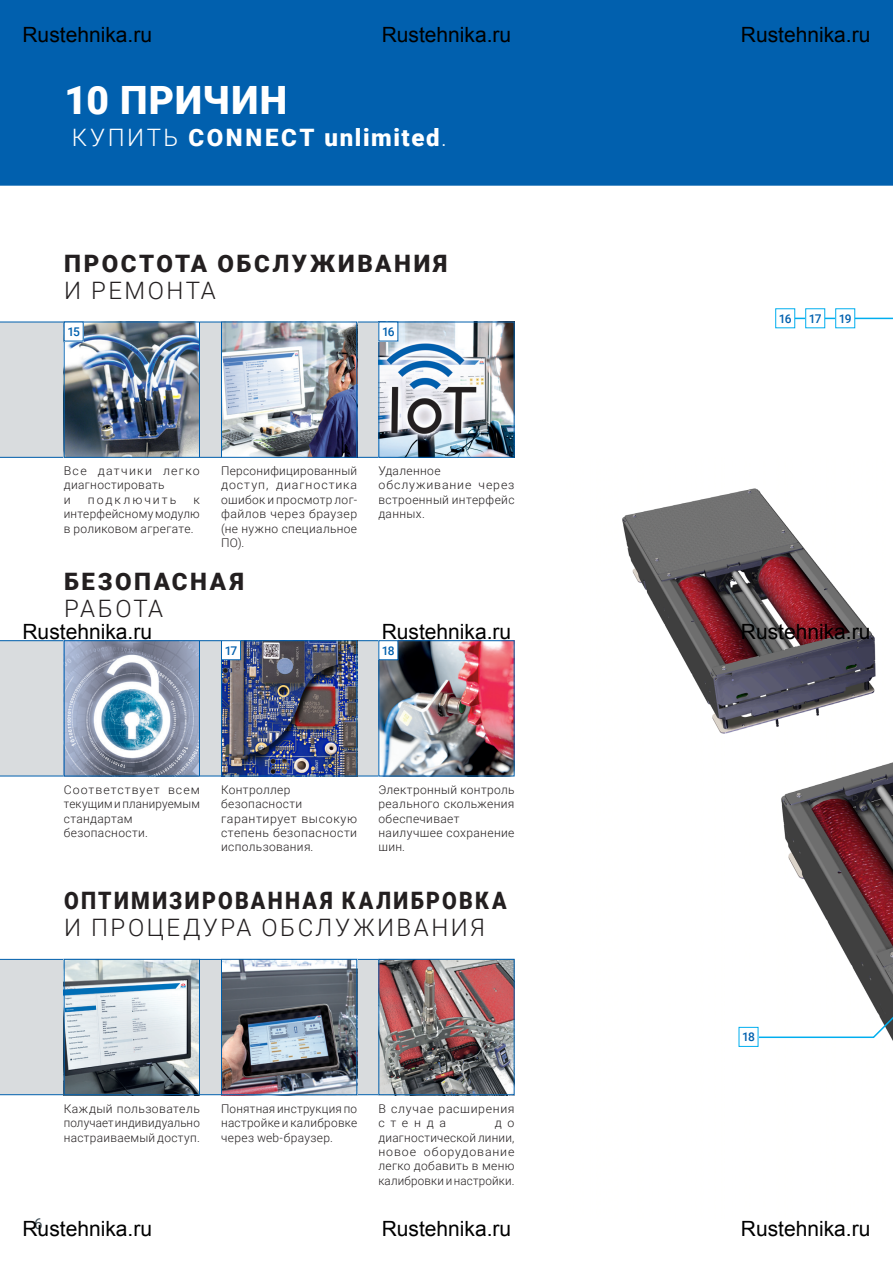
<style>
.page{position:relative;width:893px;height:1263px;background:#fff}
.page>*{position:absolute;margin:0;border:0;box-sizing:border-box;transform-origin:0 0}
.Titelseite___Subhead{font:900 39px "Roboto";letter-spacing:.03em;color:#fff}
.Headline___Roboto_Li{font:300 24px "Roboto";letter-spacing:.1em;color:#231f20}
.Headline___Roboto_Li-2{font:900 24px "Roboto";letter-spacing:.105em;color:#231f20}
.Headline___Roboto_Li-3{font:900 24px "Roboto";letter-spacing:.105em;color:#231f20;scale:.89 1}
.Headline___Roboto_Li-4{font:900 24px "Roboto";letter-spacing:.075em;color:#fff}
.t1{font:15px "Roboto";color:#425159}
.Bildtext___Roboto_Li{font:300 12px/14.4px "Roboto";letter-spacing:.03em;color:#231f20}
.Bildtext___Roboto_Li-2{font:300 12px/14.4px "Roboto";letter-spacing:.05em;color:#231f20}
.Bildtext___Roboto_Li-3{font:500 12px "Roboto";letter-spacing:-.08em;color:#0160ae}
.Bildtext___Roboto_Li-4{font:300 12px "Roboto";letter-spacing:.16em;color:#231f20}
.s1{font-weight:300}
</style>
<div class="page">
<div style="left:0;top:322px;width:378px;height:136px;background:#d9dcde"></div>
<div style="left:0;top:640px;width:378px;height:136px;background:#d9dcde"></div>
<div style="left:0;top:959px;width:378px;height:136px;background:#d9dcde"></div>
<div style="left:0;top:0;width:893px;height:186px;background:#0160ae"></div>
<img style="left:848px;top:308px;width:45px;height:21px">
<img style="left:66px;top:324px;width:132px;height:132px">
<div style="left:64px;top:322px;width:136px;height:136px;border:1px solid #0160ae"></div>
<img style="left:223px;top:324px;width:132px;height:132px">
<div style="left:221px;top:322px;width:136px;height:136px;border:1px solid #0160ae"></div>
<img style="left:380px;top:324px;width:132px;height:132px">
<div style="left:378px;top:322px;width:136px;height:136px;border:1px solid #0160ae"></div>
<img style="left:66px;top:642px;width:132px;height:132px">
<div style="left:64px;top:640px;width:136px;height:136px;border:1px solid #0160ae"></div>
<img style="left:223px;top:642px;width:132px;height:132px">
<div style="left:221px;top:640px;width:136px;height:136px;border:1px solid #0160ae"></div>
<img style="left:380px;top:642px;width:132px;height:132px">
<div style="left:378px;top:640px;width:136px;height:136px;border:1px solid #0160ae"></div>
<img style="left:223px;top:961px;width:132px;height:132px">
<div style="left:221px;top:959px;width:136px;height:136px;border:1px solid #0160ae"></div>
<img style="left:66px;top:961px;width:132px;height:132px">
<div style="left:64px;top:959px;width:136px;height:136px;border:1px solid #0160ae"></div>
<img style="left:380px;top:961px;width:132px;height:132px">
<div style="left:378px;top:959px;width:136px;height:136px;border:1px solid #0160ae"></div>
<img style="left:622px;top:488px;width:271px;height:559px">
<div style="left:221px;top:641px;width:20px;height:19px;background:#fff"></div>
<div style="left:221px;top:640px;width:20px;height:20px;border:1px solid #0160ae"></div>
<div style="left:379px;top:641px;width:19px;height:19px;background:#fff"></div>
<div style="left:378px;top:640px;width:20px;height:20px;border:1px solid #0160ae"></div>
<div style="left:64px;top:322px;width:19px;height:19px;background:#fff"></div>
<div style="left:379px;top:322px;width:19px;height:19px;background:#fff"></div>
<svg style="left:747px;top:965px;width:146px;height:74px"></svg>
<div style="left:739px;top:1027px;width:19px;height:19px;background:#fff"></div>
<div style="left:739px;top:1027px;width:19px;height:20px;border:1px solid #00aeef"></div>
<hr style="left:785px;top:318px;width:108px;height:1px;background:#00aeef">
<div style="left:806px;top:309px;width:19px;height:19px;background:#fff"></div>
<div style="left:805px;top:308px;width:20px;height:20px;border:1px solid #00aeef"></div>
<div style="left:776px;top:309px;width:19px;height:19px;background:#fff"></div>
<div style="left:775px;top:308px;width:20px;height:20px;border:1px solid #00aeef"></div>
<div style="left:836px;top:309px;width:19px;height:19px;background:#fff"></div>
<div style="left:835px;top:308px;width:20px;height:20px;border:1px solid #00aeef"></div>
<p class="Titelseite___Subhead" style="left:64px;top:73px;width:224px">10 ПРИЧИН</p>
<p class="Headline___Roboto_Li-4" style="left:72px;top:120px;width:377px"><span class="s1">КУПИТЬ</span> CONNECT unlimited<span class="s1">.</span></p>
<p class="Headline___Roboto_Li-2" style="left:64px;top:246px;width:385px">ПРОСТОТА ОБСЛУЖИВАНИЯ</p>
<p class="Headline___Roboto_Li" style="left:64px;top:273px;width:153px">И РЕМОНТА</p>
<p class="Bildtext___Roboto_Li-3" style="left:67px;top:323px;width:14px">15</p>
<p class="Bildtext___Roboto_Li-3" style="left:382px;top:323px;width:14px">16</p>
<p class="Bildtext___Roboto_Li" style="left:64px;top:463px;width:138px">Все датчики легко диагностировать<br>и</p>
<p class="Bildtext___Roboto_Li-4" style="left:88px;top:491px;width:90px">подключить</p>
<p class="Bildtext___Roboto_Li" style="left:64px;top:492px;width:138px;text-align:justify;text-indent:130px">к интерфейсному модулю в роликовом агрегате.</p>
<p class="Bildtext___Roboto_Li" style="left:221px;top:463px;width:138px;text-align:justify">Персонифицированный доступ, диагностика ошибок и просмотр лог&shy;файлов через браузер (не нужно специальное ПО).</p>
<p class="Bildtext___Roboto_Li" style="left:378px;top:463px;width:138px">Удаленное обслуживание через встроенный интерфейс данных.</p>
<p class="Headline___Roboto_Li-2" style="left:64px;top:565px;width:181px">БЕЗОПАСНАЯ</p>
<p class="Headline___Roboto_Li" style="left:64px;top:592px;width:101px">РАБОТА</p>
<p class="Bildtext___Roboto_Li-3" style="left:225px;top:642px;width:14px">17</p>
<p class="Bildtext___Roboto_Li-3" style="left:382px;top:642px;width:14px">18</p>
<p class="Bildtext___Roboto_Li" style="left:64px;top:782px;width:138px">Соответствует всем текущим и планируемым стандартам безопасности.</p>
<p class="Bildtext___Roboto_Li" style="left:221px;top:782px;width:138px">Контроллер безопасности гарантирует высокую степень безопасности использования.</p>
<p class="Bildtext___Roboto_Li" style="left:378px;top:782px;width:138px">Электронный контроль реального скольжения обеспечивает наилучшее сохранение шин.</p>
<p class="Headline___Roboto_Li-3" style="left:64px;top:883px;width:499px">ОПТИМИЗИРОВАННАЯ КАЛИБРОВКА</p>
<p class="Headline___Roboto_Li" style="left:64px;top:910px;width:422px">И ПРОЦЕДУРА ОБСЛУЖИВАНИЯ</p>
<p class="t1" style="left:34px;top:1213px;width:10px">6</p>
<p class="Bildtext___Roboto_Li" style="left:64px;top:1101px;width:138px;text-align:justify">Каждый пользователь получает индивидуально настраиваемый доступ.</p>
<p class="Bildtext___Roboto_Li" style="left:221px;top:1101px;width:138px;text-align:justify">Понятная инструкция по настройке и калибровке через web-браузер.</p>
<p class="Bildtext___Roboto_Li-2" style="left:378px;top:1101px;width:138px">В случае расширения стенда</p>
<p class="Bildtext___Roboto_Li" style="left:378px;top:1115px;width:138px;text-align:justify;text-indent:116px">д о диагностической линии, новое оборудование легко добавить в меню калибровки и настройки.</p>
<p class="Bildtext___Roboto_Li-3" style="left:779px;top:310px;width:14px">16</p>
<p class="Bildtext___Roboto_Li-3" style="left:809px;top:310px;width:14px">17</p>
<p class="Bildtext___Roboto_Li-3" style="left:839px;top:310px;width:14px">19</p>
<p class="Bildtext___Roboto_Li-3" style="left:742px;top:1029px;width:14px">18</p>
</div>
